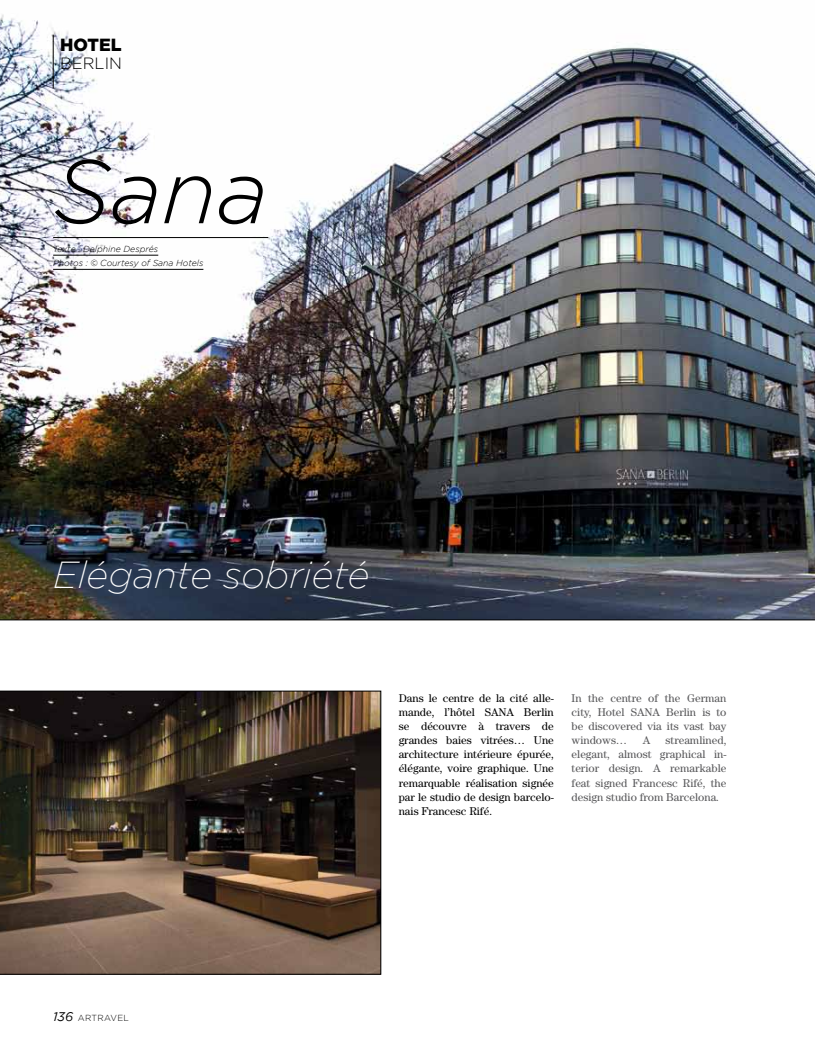
<style>
.page{position:relative;width:815px;height:1063px;background:#fff}
.page>*{position:absolute;margin:0;border:0;box-sizing:border-box;transform-origin:0 0}
.t1{font:italic 300 90px "Gotham";color:#000}
.t2{font:italic 200 37.5px "Gotham";color:#fff}
.t3{font:900 17.5px "Gotham";color:#000}
.t4{font:300 16.25px "Gotham";color:#000}
.t5{font:11.25px/14.1px "Century";color:#000;text-align:justify}
.t6{font:11.25px/14.1px "Century";color:#58585a;text-align:justify}
.t7{font:italic 300 8.75px/14.1px "Gotham";color:#000}
.t8{font:300 8.75px "Gotham";letter-spacing:.02em;color:#000}
.s1{font-weight:400;font-style:italic;font-size:12.5px}
</style>
<div class="page">
<img style="left:0;top:14px;width:815px;height:606px">
<img style="left:0;top:691px;width:381px;height:283px">
<hr style="left:53px;top:237px;width:215px;height:1px;background:#000">
<hr style="left:53px;top:255px;width:105px;height:1px;background:#000">
<hr style="left:53px;top:269px;width:150px;height:1px;background:#000">
<hr style="left:53px;top:35px;width:1px;height:54px;background:#000">
<h3 class="t3" style="left:60px;top:34px;width:63px">HOTEL</h3>
<h3 class="t4" style="left:60px;top:54px;width:63px">BERLIN</h3>
<h1 class="t1" style="left:53px;top:142px;width:217px">Sana</h1>
<p class="t7" style="left:53px;top:241px;width:152px">Texte : Delphine Després<br>Photos : © Courtesy of Sana Hotels</p>
<h2 class="t2" style="left:53px;top:555px;width:318px">Elégante sobriété</h2>
<p class="t5" style="left:399px;top:690px;width:157px">Dans le centre de la cité alle&shy;mande, l’hôtel SANA Berlin se découvre à travers de grandes baies vitrées… Une architecture intérieure épurée, élégante, voire graphique. Une remarquable réalisation signée par le studio de design barcelo&shy;nais Francesc Rifé.</p>
<p class="t6" style="left:572px;top:690px;width:156px">In the centre of the German city, Hotel SANA Berlin is to be discovered via its vast bay windows…</p>
<p class="t6" style="left:643px;top:733px;width:9px">A</p>
<p class="t6" style="left:572px;top:733px;width:156px;text-indent:94px">streamlined, elegant, almost graphical in&shy;terior design. A remarkable feat signed Francesc Rifé, the design studio from Barcelona.</p>
<p class="t8" style="left:53px;top:1013px;width:77px"><span class="s1">136</span> ARTRAVEL</p>
</div>
